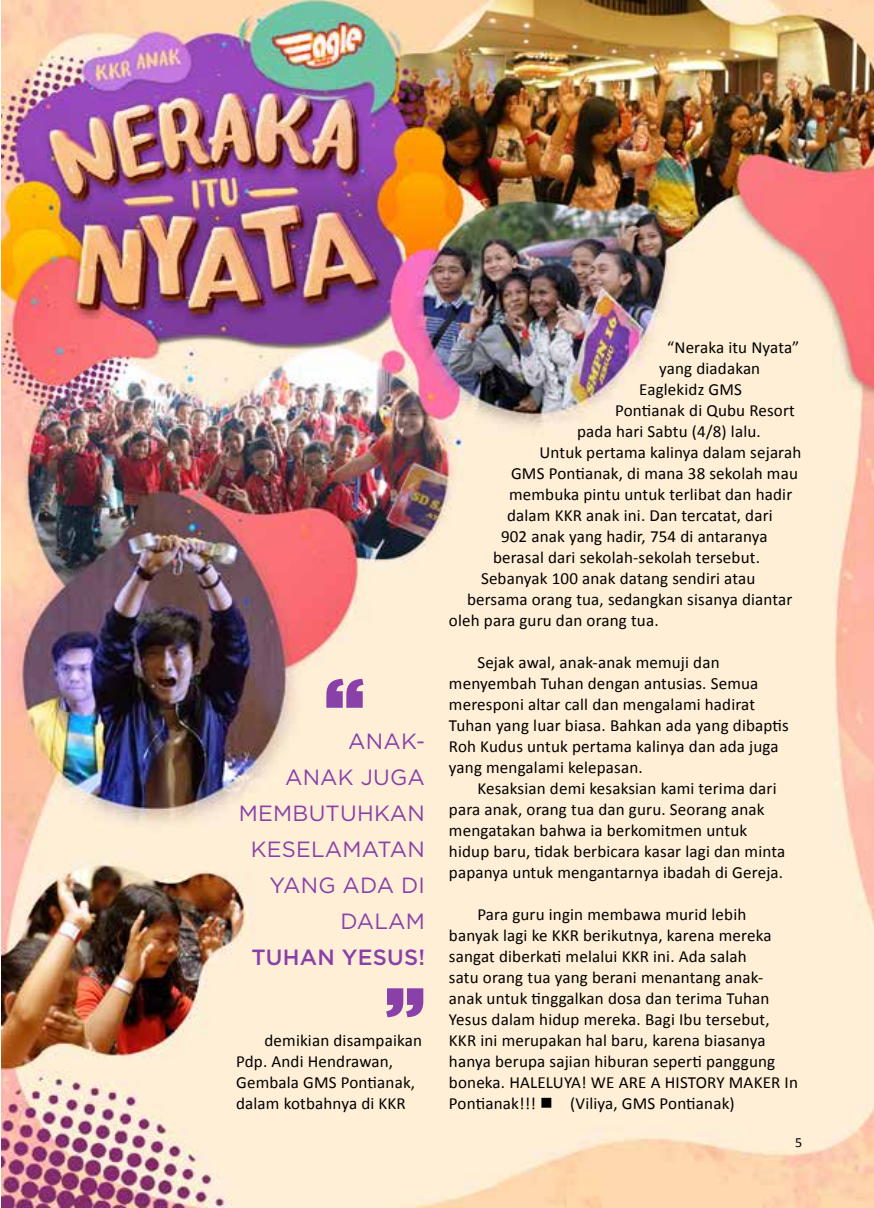
<style>
.page{position:relative;width:874px;height:1208px;background:#fff}
.page>*{position:absolute;margin:0;border:0;box-sizing:border-box;transform-origin:0 0}
.t1{font:900 72px "Gotham";color:#8940a9}
.t2{font:22px/36px "Gotham";letter-spacing:.01em;color:#8940a9;text-align:right}
.t3{font:500 22px "Gotham";letter-spacing:.01em;color:#8940a9}
.t4{font:17px/21px "Calibri";letter-spacing:.01em;color:#000}
.t5{font:14px "Calibri";color:#000}
</style>
<div class="page">
<img style="left:1px;top:0;width:872px;height:1208px">
<h1 class="t1" style="left:324px;top:652px;width:41px">“</h1>
<p class="t2" style="left:239px;top:723px;width:187px">ANAK-<br>ANAK JUGA<br>MEMBUTUHKAN<br>KESELAMATAN<br>YANG ADA DI<br>DALAM</p>
<p class="t3" style="left:251px;top:943px;width:175px">TUHAN YESUS!</p>
<h1 class="t1" style="left:385px;top:961px;width:41px">”</h1>
<p class="t4" style="left:236px;top:1030px;width:187px;text-indent:28px">demikian disampaikan<br>Pdp. Andi Hendrawan,<br>Gembala GMS Pontianak, dalam kotbahnya di KKR</p>
<p class="t4" style="left:667px;top:337px;width:134px">“Neraka itu Nyata”</p>
<p class="t4" style="left:659px;top:358px;width:102px">yang diadakan</p>
<p class="t4" style="left:639px;top:379px;width:104px">Eaglekidz GMS</p>
<p class="t4" style="left:615px;top:400px;width:181px">Pontianak di Qubu Resort</p>
<p class="t4" style="left:577px;top:421px;width:185px">pada hari Sabtu (4/8) lalu.</p>
<p class="t4" style="left:539px;top:442px;width:263px">Untuk pertama kalinya dalam sejarah</p>
<p class="t4" style="left:511px;top:463px;width:288px">GMS Pontianak, di mana 38 sekolah mau</p>
<p class="t4" style="left:509px;top:484px;width:284px">membuka pintu untuk terlibat dan hadir</p>
<p class="t4" style="left:507px;top:505px;width:267px">dalam KKR anak ini. Dan tercatat, dari</p>
<p class="t4" style="left:501px;top:526px;width:268px">902 anak yang hadir, 754 di antaranya</p>
<p class="t4" style="left:493px;top:547px;width:268px">berasal dari sekolah-sekolah tersebut.</p>
<p class="t4" style="left:481px;top:568px;width:276px">Sebanyak 100 anak datang sendiri atau</p>
<p class="t4" style="left:467px;top:589px;width:327px">bersama orang tua, sedangkan sisanya diantar</p>
<p class="t4" style="left:449px;top:610px;width:211px">oleh para guru dan orang tua.</p>
<p class="t4" style="left:449px;top:652px;width:341px;text-indent:28px">Sejak awal, anak-anak memuji dan menyembah Tuhan dengan antusias. Semua meresponi altar call dan mengalami hadirat Tuhan yang luar biasa. Bahkan ada yang dibaptis Roh Kudus untuk pertama kalinya dan ada juga yang mengalami kelepasan.</p>
<p class="t4" style="left:449px;top:778px;width:337px;text-indent:28px">Kesaksian demi kesaksian kami terima dari para anak, orang tua dan guru. Seorang anak mengatakan bahwa ia berkomitmen untuk hidup baru, tidak berbicara kasar lagi dan minta papanya untuk mengantarnya ibadah di Gereja.</p>
<p class="t4" style="left:449px;top:904px;width:350px;text-indent:28px">Para guru ingin membawa murid lebih banyak lagi ke KKR berikutnya, karena mereka sangat diberkati melalui KKR ini. Ada salah<br>satu orang tua yang berani menantang anak&shy;anak untuk tinggalkan dosa dan terima Tuhan Yesus dalam hidup mereka. Bagi Ibu tersebut, KKR ini merupakan hal baru, karena biasanya hanya berupa sajian hiburan seperti panggung boneka. HALELUYA! WE ARE A HISTORY MAKER In Pontianak!!! ■ (Viliya, GMS Pontianak)</p>
<p class="t5" style="left:794px;top:1133px;width:9px">5</p>
</div>
